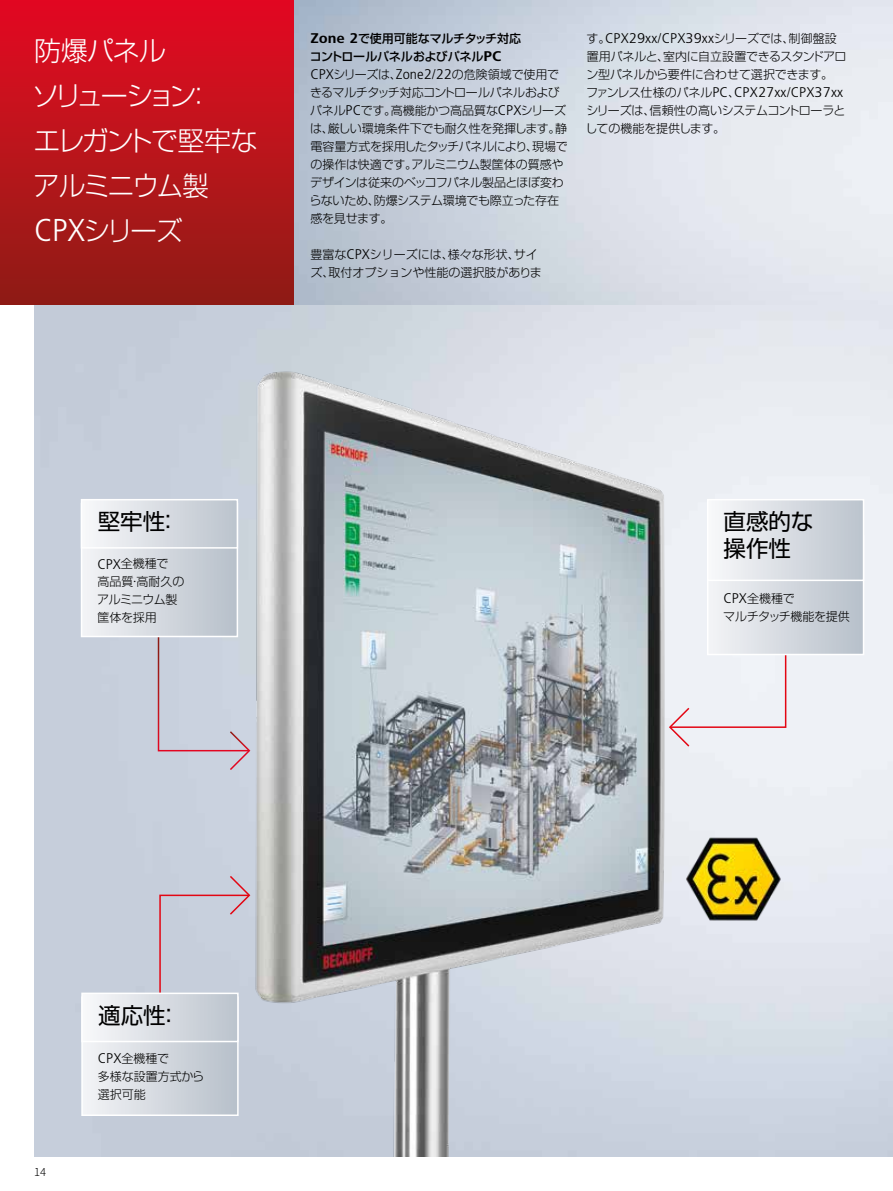
<style>
.page{position:relative;width:893px;height:1191px;background:#fff}
.page>*{position:absolute;margin:0;border:0;box-sizing:border-box;transform-origin:0 0}
.t1{font:300 27px/45px "Shin Go Pro";letter-spacing:-.08em;color:#fff}
.t2{font:22.5px/27px "Shin Go Pro";color:#000}
.t3{font:300 condensed 14.1px "Frutiger LT Pro";letter-spacing:.01em;color:#000;scale:1.1 1}
.t4{font:300 12px/18px "Shin Go Pro";letter-spacing:-.02em;color:#000}
.t5{font:300 12px/18px "Shin Go Pro";color:#000}
.t6{font:300 11.25px "Noto Sans JP";color:#000}
.s1{font-family:"Frutiger LT Pro";font-stretch:condensed;font-size:31.65px}
.s2{font-family:"Frutiger LT Pro";font-weight:700;font-stretch:condensed;font-size:14.1px}
.s3{font-weight:500}
.s4{font-family:"Frutiger LT Pro";font-stretch:condensed;font-size:14.1px}
.s5{font-family:"Shin Go Pro";font-stretch:normal;font-size:12px}
</style>
<div class="page">
<img style="left:34px;top:304px;width:859px;height:853px">
<img style="left:293px;top:0;width:600px;height:304px">
<div style="left:0;top:0;width:293px;height:304px;background:linear-gradient(to bottom,#e50a22,#8f1d15)"></div>
<div style="left:159px;top:874px;width:92px;height:162px;background:#c6cedb"></div>
<div style="left:668px;top:609px;width:119px;height:139px;background:#eef1f6"></div>
<div style="left:157px;top:618px;width:94px;height:153px;background:#cad2df"></div>
<div style="left:708px;top:536px;width:155px;height:118px;background:linear-gradient(to right,#f3f4f6,#b7c0ca)"></div>
<div style="left:707px;top:535px;width:157px;height:120px;border:2px solid #fff"></div>
<div style="left:708px;top:500px;width:155px;height:80px;background:linear-gradient(to right,#f8f8fa,#bbc3cd)"></div>
<div style="left:707px;top:499px;width:157px;height:82px;border:2px solid #fff"></div>
<div style="left:82px;top:503px;width:155px;height:133px;background:linear-gradient(to right,#f3f3f6,#b7c0ca)"></div>
<div style="left:81px;top:503px;width:157px;height:134px;border:2px solid #fff"></div>
<div style="left:82px;top:500px;width:155px;height:48px;background:linear-gradient(to right,#f8f8fa,#bbc3cd)"></div>
<div style="left:81px;top:499px;width:157px;height:49px;border:2px solid #fff"></div>
<div style="left:82px;top:997px;width:156px;height:118px;background:linear-gradient(to right,#f3f4f6,#b7c0ca)"></div>
<div style="left:81px;top:996px;width:158px;height:120px;border:2px solid #fff"></div>
<div style="left:82px;top:993px;width:156px;height:48px;background:linear-gradient(to right,#f8f9fa,#bbc3cd)"></div>
<div style="left:81px;top:992px;width:158px;height:50px;border:2px solid #fff"></div>
<img style="left:685px;top:835px;width:97px;height:86px">
<h1 class="t1" style="left:32px;top:25px;width:227px">防爆パネル<br>ソリューション：<br>エレガントで堅牢なアルミニウム製<br><span class="s1">CPX</span>シリーズ</h1>
<p class="t4" style="left:309px;top:28px;width:260px"><span class="s2">Zone 2</span><span class="s3">で使用可能なマルチタッチ対応<br>コントロールパネルおよびパネル</span><span class="s2">PC<br></span><span class="s4">CPX</span>シリーズは、<span class="s4">Zone2/22</span>の危険領域で使用できるマルチタッチ対応コントロールパネルおよびパネル<span class="s4">PC</span>です。高機能かつ高品質な<span class="s4">CPX</span>シリーズは、厳しい環境条件下でも耐久性を発揮します。静電容量方式を採用したタッチパネルにより、現場での操作は快適です。アルミニウム製筐体の質感やデザインは従来のベッコフパネル製品とほぼ変わらないため、防爆システム環境でも際立った存在感を見せます。</p>
<p class="t5" style="left:310px;top:244px;width:233px">豊富な<span class="s4">CPX</span>シリーズには、様々な形状、サイズ、取付オプションや性能の選択肢がありま</p>
<p class="t3" style="left:587px;top:30px;width:229px"><span class="s5">す。</span>CPX29xx/CPX39xx<span class="s5">シリーズでは、制御盤設</span></p>
<p class="t4" style="left:586px;top:46px;width:262px">置用パネルと、室内に自立設置できるスタンドアロン型パネルから要件に合わせて選択できます。</p>
<p class="t3" style="left:586px;top:84px;width:235px"><span class="s5">ファンレス仕様のパネル</span>PC<span class="s5">、</span>CPX27xx/CPX37xx</p>
<p class="t4" style="left:585px;top:100px;width:261px">シリーズは、信頼性の高いシステムコントローラとしての機能を提供します。</p>
<h2 class="t2" style="left:98px;top:505px;width:83px">堅牢性：</h2>
<p class="t4" style="left:97px;top:553px;width:89px"><span class="s4">CPX</span>全機種で<br>高品質・高耐久のアルミニウム製筐体を採用</p>
<h2 class="t2" style="left:723px;top:505px;width:91px">直感的な操作性</h2>
<p class="t4" style="left:723px;top:588px;width:128px"><span class="s4">CPX</span>全機種で<br>マルチタッチ機能を提供</p>
<p class="t6" style="left:34px;top:1165px;width:14px">14</p>
<h2 class="t2" style="left:98px;top:998px;width:83px">適応性：</h2>
<p class="t5" style="left:98px;top:1048px;width:108px"><span class="s4">CPX</span>全機種で<br>多様な設置方式から選択可能</p>
</div>
